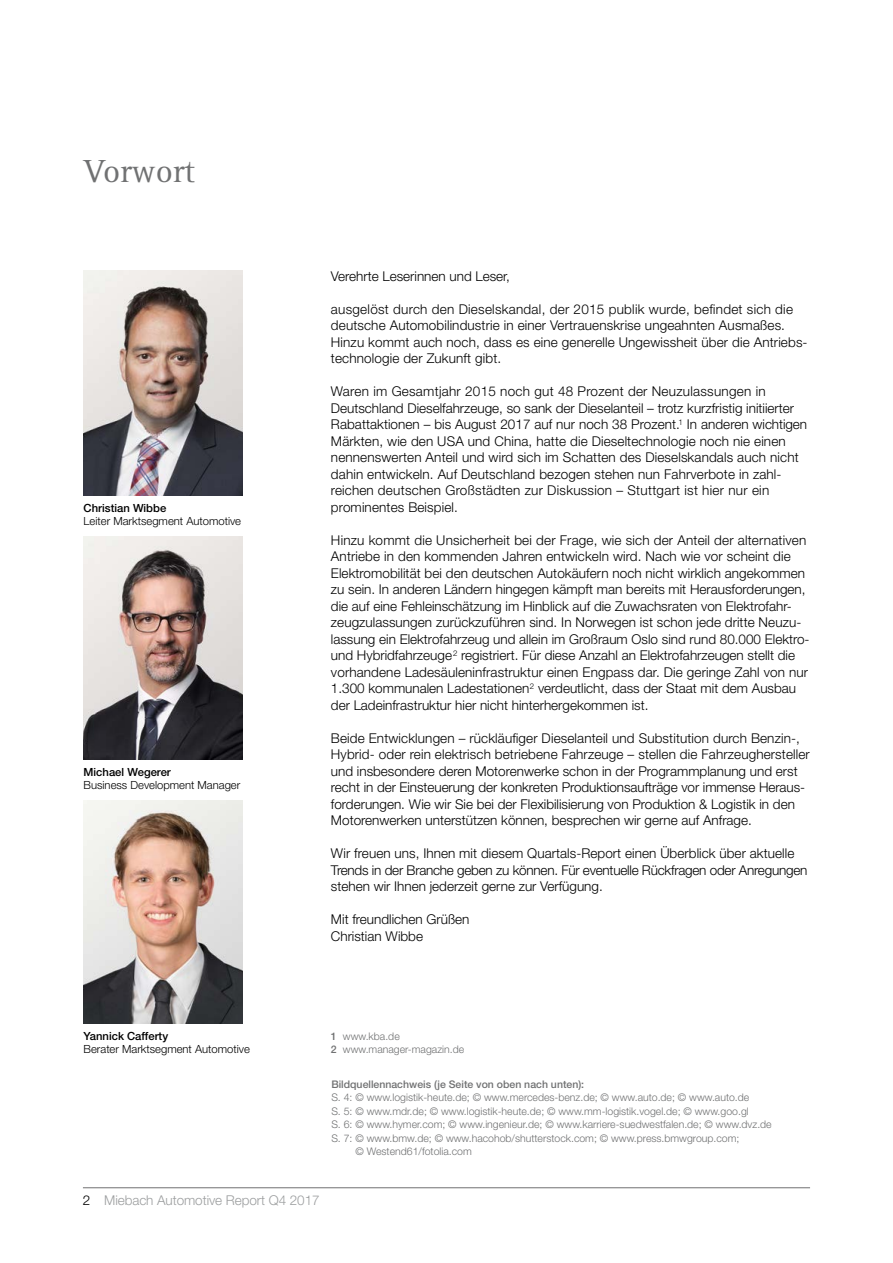
<style>
.page{position:relative;width:893px;height:1263px;background:#fff}
.page>*{position:absolute;margin:0;border:0;box-sizing:border-box;transform-origin:0 0}
.t1{font:33px "Rotis Serif Std";color:#707172}
.t2{font:300 13.5px/16.5px "Helvetica Neue LT";letter-spacing:.005em;color:#000}
.t3{font:300 13.5px "Helvetica Neue LT";letter-spacing:-.005em;color:#9c9e9f}
.t4{font:300 11.25px "Helvetica Neue LT";color:#000}
.t5{font:500 11.25px "Helvetica Neue LT";color:#000}
.t6{font:300 10.5px/13.5px "Helvetica Neue LT";color:#707172}
.t7{font:500 10.5px "Helvetica Neue LT";color:#707172}
.s1{font-weight:500}
.s2{color:#000}
</style>
<div class="page">
<hr style="left:83px;top:1187px;width:727px;height:1px;background:#707172">
<img style="left:83px;top:271px;width:159px;height:224px">
<img style="left:83px;top:536px;width:159px;height:223px">
<img style="left:83px;top:800px;width:159px;height:223px">
<h1 class="t1" style="left:84px;top:152px;width:113px">Vorwort</h1>
<p class="t5" style="left:84px;top:501px;width:84px">Christian Wibbe</p>
<p class="t4" style="left:84px;top:514px;width:159px">Leiter Marktsegment Automotive</p>
<p class="t5" style="left:84px;top:765px;width:89px">Michael Wegerer</p>
<p class="t4" style="left:84px;top:778px;width:158px">Business Development Manager</p>
<p class="t2" style="left:331px;top:267px;width:181px">Verehrte Leserinnen und Leser,</p>
<p class="t2" style="left:331px;top:300px;width:478px">ausgelöst durch den Dieselskandal, der 2015 publik wurde, befindet sich die deutsche Automobilindustrie in einer Vertrauenskrise ungeahnten Ausmaßes.<br>Hinzu kommt auch noch, dass es eine generelle Ungewissheit über die Antriebs&shy;technologie der Zukunft gibt.</p>
<p class="t2" style="left:331px;top:383px;width:478px">Waren im Gesamtjahr 2015 noch gut 48 Prozent der Neuzulassungen in Deutschland Dieselfahrzeuge, so sank der Dieselanteil – trotz kurzfristig initiierter Rabattaktionen – bis August 2017 auf nur noch 38 Prozent.<sup>1</sup> In anderen wichtigen Märkten, wie den USA und China, hatte die Dieseltechnologie noch nie einen nennenswerten Anteil und wird sich im Schatten des Dieselskandals auch nicht dahin entwickeln. Auf Deutschland bezogen stehen nun Fahrverbote in zahl&shy;reichen deutschen Großstädten zur Diskussion – Stuttgart ist hier nur ein prominentes Beispiel.</p>
<p class="t2" style="left:331px;top:531px;width:479px">Hinzu kommt die Unsicherheit bei der Frage, wie sich der Anteil der alternativen Antriebe in den kommenden Jahren entwickeln wird. Nach wie vor scheint die Elektromobilität bei den deutschen Autokäufern noch nicht wirklich angekommen zu sein. In anderen Ländern hingegen kämpft man bereits mit Herausforderungen, die auf eine Fehleinschätzung im Hinblick auf die Zuwachsraten von Elektrofahr&shy;zeugzulassungen zurückzuführen sind. In Norwegen ist schon jede dritte Neuzu&shy;lassung ein Elektrofahrzeug und allein im Großraum Oslo sind rund 80.000 Elektro&shy;und Hybridfahrzeuge<sup>2</sup> registriert. Für diese Anzahl an Elektrofahrzeugen stellt die vorhandene Ladesäuleninfrastruktur einen Engpass dar. Die geringe Zahl von nur 1.300 kommunalen Ladestationen<sup>2</sup> verdeutlicht, dass der Staat mit dem Ausbau der Ladeinfrastruktur hier nicht hinterhergekommen ist.</p>
<p class="t2" style="left:331px;top:729px;width:480px">Beide Entwicklungen – rückläufiger Dieselanteil und Substitution durch Benzin-, Hybrid- oder rein elektrisch betriebene Fahrzeuge – stellen die Fahrzeughersteller und insbesondere deren Motorenwerke schon in der Programmplanung und erst recht in der Einsteuerung der konkreten Produktionsaufträge vor immense Heraus&shy;forderungen. Wie wir Sie bei der Flexibilisierung von Produktion &amp; Logistik in den Motorenwerken unterstützen können, besprechen wir gerne auf Anfrage.</p>
<p class="t2" style="left:331px;top:845px;width:478px">Wir freuen uns, Ihnen mit diesem Quartals-Report einen Überblick über aktuelle<br>Trends in der Branche geben zu können. Für eventuelle Rückfragen oder Anregungen stehen wir Ihnen jederzeit gerne zur Verfügung.</p>
<p class="t2" style="left:331px;top:911px;width:140px">Mit freundlichen Grüßen<br>Christian Wibbe</p>
<p class="t5" style="left:84px;top:1029px;width:86px">Yannick Cafferty</p>
<p class="t4" style="left:84px;top:1042px;width:168px">Berater Marktsegment Automotive</p>
<p class="t6" style="left:331px;top:1029px;width:135px"><span class="s1">1</span> www.kba.de<br><span class="s1">2</span> www.manager-magazin.de</p>
<p class="t7" style="left:331px;top:1078px;width:254px">Bildquellennachweis (je Seite von oben nach unten):</p>
<p class="t6" style="left:331px;top:1090px;width:419px">S. 4: © www.logistik-heute.de; © www.mercedes-benz.de; © www.auto.de; © www.auto.de</p>
<p class="t6" style="left:331px;top:1104px;width:419px">S. 5: © www.mdr.de; © www.logistik-heute.de; © www.mm-logistik.vogel.de; © www.goo.gl</p>
<p class="t6" style="left:331px;top:1117px;width:442px">S. 6: © www.hymer.com; © www.ingenieur.de; © www.karriere-suedwestfalen.de; © www.dvz.de</p>
<p class="t6" style="left:331px;top:1131px;width:410px">S. 7: © www.bmw.de; © www.hacohob/shutterstock.com; © www.press.bmwgroup.com;</p>
<p class="t6" style="left:355px;top:1144px;width:118px">© Westend61/fotolia.com</p>
<p class="t3" style="left:83px;top:1191px;width:238px"><span class="s2">2</span> Miebach Automotive Report Q4 2017</p>
</div>
